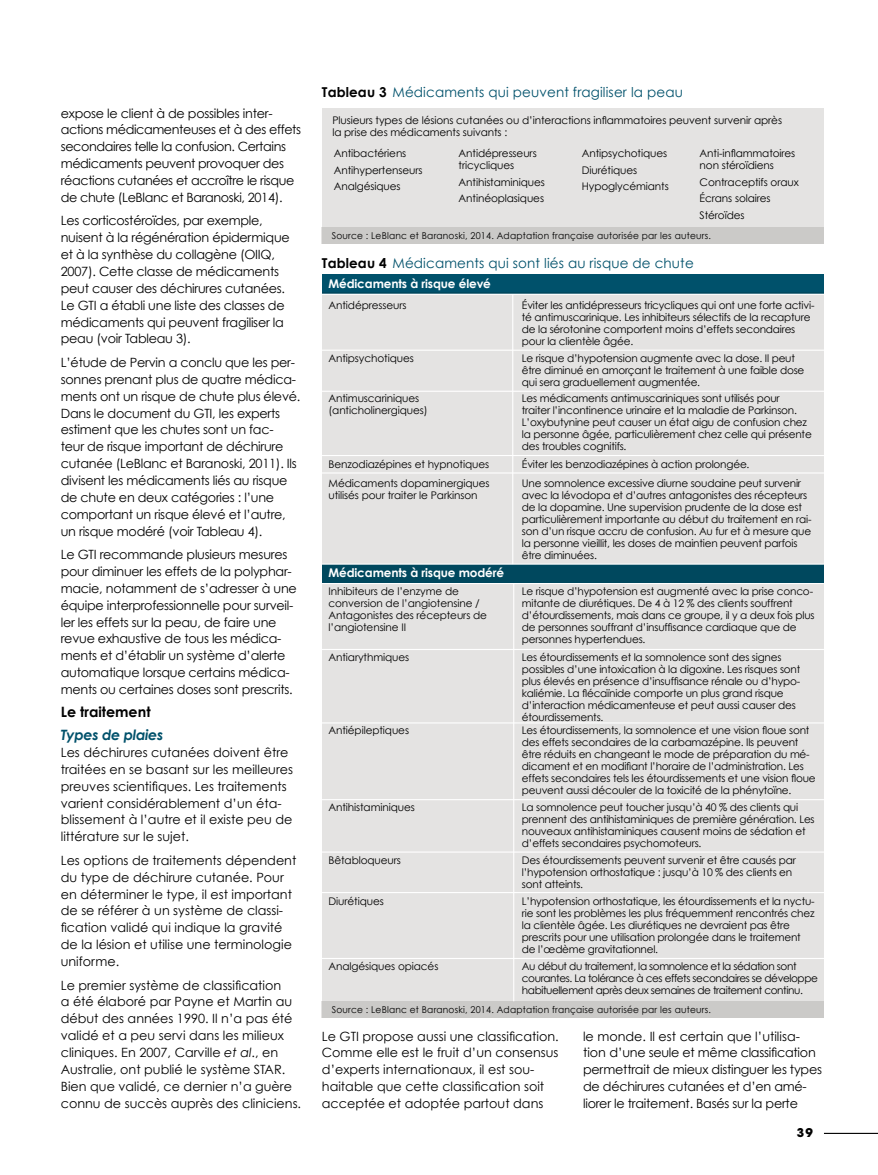
<style>
.page{position:relative;width:878px;height:1175px;background:#fff}
.page>*{position:absolute;margin:0;border:0;box-sizing:border-box;transform-origin:0 0}
.t1{font:italic 700 14.25px "Century Gothic";letter-spacing:-.02em;color:#00516b}
.t2{font:700 14.25px "Century Gothic";color:#000}
.t3{font:13.65px "Century Gothic";letter-spacing:.01em;color:#00516b}
.t4{font:12.75px/16.8px "Century Gothic";letter-spacing:-.02em;color:#000}
.t5{font:12.75px/16.8px "Century Gothic";color:#000}
.t6{font:700 12px "Century Gothic";letter-spacing:-.01em;color:#fff}
.t7{font:700 12px "Avant Garde";color:#000}
.t8{font:10.5px/12px "Century Gothic";letter-spacing:-.02em;color:#000}
.t9{font:10.5px/12px "Century Gothic";letter-spacing:-.04em;color:#000}
.t10{font:9.45px "Century Gothic";letter-spacing:.02em;color:#000;scale:.96 1}
.s1{font-style:italic}
.s2{font-weight:700;color:#000}
</style>
<div class="page">
<hr style="left:824px;top:1132px;width:54px;height:1px;background:#000">
<div style="left:322px;top:109px;width:502px;height:135px;background:#e4e3e2"></div>
<div style="left:322px;top:227px;width:502px;height:17px;background:#cbcac8"></div>
<div style="left:322px;top:292px;width:502px;height:725px;background:#e4e3e2"></div>
<div style="left:322px;top:274px;width:502px;height:20px;background:#00516b"></div>
<div style="left:322px;top:564px;width:502px;height:19px;background:#00485e"></div>
<hr style="left:322px;top:294px;width:502px;height:1px;background:#fff">
<hr style="left:322px;top:349px;width:502px;height:2px;background:#fff">
<hr style="left:322px;top:391px;width:502px;height:1px;background:#fff">
<hr style="left:322px;top:455px;width:502px;height:1px;background:#fff">
<hr style="left:322px;top:649px;width:502px;height:1px;background:#fff">
<hr style="left:322px;top:722px;width:502px;height:1px;background:#fff">
<hr style="left:322px;top:799px;width:502px;height:1px;background:#fff">
<hr style="left:322px;top:851px;width:502px;height:1px;background:#fff">
<hr style="left:322px;top:892px;width:502px;height:1px;background:#fff">
<hr style="left:322px;top:958px;width:502px;height:1px;background:#fff">
<hr style="left:322px;top:583px;width:502px;height:1px;background:#fff">
<hr style="left:322px;top:563px;width:502px;height:1px;background:#fff">
<hr style="left:512px;top:294px;width:1px;height:270px;background:#fff">
<hr style="left:513px;top:583px;width:1px;height:418px;background:#fff">
<div style="left:322px;top:1001px;width:502px;height:16px;background:#cbcac8"></div>
<hr style="left:322px;top:472px;width:502px;height:1px;background:#fff">
<p class="t4" style="left:61px;top:104px;width:242px">expose le client à de possibles inter&shy;actions médicamenteuses et à des effets secondaires telle la confusion. Certains médicaments peuvent provoquer des réactions cutanées et accroître le risque de chute (LeBlanc et Baranoski, 2014).</p>
<p class="t4" style="left:61px;top:212px;width:230px">Les corticostéroïdes, par exemple, nuisent à la régénération épidermique et à la synthèse du collagène (OIIQ, 2007). Cette classe de médicaments peut causer des déchirures cutanées.<br>Le GTI a établi une liste des classes de médicaments qui peuvent fragiliser la peau (voir Tableau 3).</p>
<p class="t4" style="left:61px;top:354px;width:241px">L’étude de Pervin a conclu que les per&shy;sonnes prenant plus de quatre médica&shy;ments ont un risque de chute plus élevé.<br>Dans le document du GTI, les experts estiment que les chutes sont un fac-<br>teur de risque important de déchirure cutanée (LeBlanc et Baranoski, 2011). Ils divisent les médicaments liés au risque de chute en deux catégories : l’une comportant un risque élevé et l’autre, un risque modéré (voir Tableau 4).</p>
<p class="t4" style="left:61px;top:546px;width:237px">Le GTI recommande plusieurs mesures pour diminuer les effets de la polyphar&shy;macie, notamment de s’adresser à une équipe interprofessionnelle pour surveil&shy;ler les effets sur la peau, de faire une revue exhaustive de tous les médica&shy;ments et d’établir un système d’alerte automatique lorsque certains médica&shy;ments ou certaines doses sont prescrits.</p>
<h1 class="t2" style="left:61px;top:702px;width:91px">Le traitement</h1>
<h1 class="t1" style="left:61px;top:726px;width:104px">Types de plaies</h1>
<p class="t5" style="left:61px;top:744px;width:234px">Les déchirures cutanées doivent être traitées en se basant sur les meilleures preuves scientifiques. Les traitements varient considérablement d’un éta&shy;blissement à l’autre et il existe peu de littérature sur le sujet.</p>
<p class="t5" style="left:61px;top:851px;width:237px">Les options de traitements dépendent du type de déchirure cutanée. Pour en déterminer le type, il est important de se référer à un système de classi&shy;fication validé qui indique la gravité de la lésion et utilise une terminologie uniforme.</p>
<p class="t5" style="left:61px;top:976px;width:242px">Le premier système de classification<br>a été élaboré par Payne et Martin au début des années 1990. Il n’a pas été validé et a peu servi dans les milieux cliniques. En 2007, Carville <span class="s1">et al</span>., en Australie, ont publié le système STAR.<br>Bien que validé, ce dernier n’a guère connu de succès auprès des cliniciens.</p>
<h2 class="t3" style="left:322px;top:84px;width:362px"><span class="s2">Tableau 3</span> Médicaments qui peuvent fragiliser la peau</h2>
<p class="t8" style="left:332px;top:114px;width:451px">Plusieurs types de lésions cutanées ou d’interactions inflammatoires peuvent survenir après la prise des médicaments suivants :</p>
<p class="t8" style="left:334px;top:145px;width:90px;line-height:16.6px">Antibactériens<br>Antihypertenseurs<br>Analgésiques</p>
<p class="t8" style="left:458px;top:147px;width:80px">Antidépresseurs tricycliques</p>
<p class="t8" style="left:699px;top:147px;width:97px">Anti-inflammatoires non stéroïdiens</p>
<p class="t8" style="left:699px;top:173px;width:101px;line-height:16.6px">Contraceptifs oraux<br>Écrans solaires<br>Stéroïdes</p>
<p class="t10" style="left:332px;top:230px;width:396px">Source : LeBlanc et Baranoski, 2014. Adaptation française autorisée par les auteurs.</p>
<p class="t8" style="left:581px;top:145px;width:88px;line-height:16.6px">Antipsychotiques<br>Diurétiques<br>Hypoglycémiants</p>
<p class="t8" style="left:458px;top:173px;width:88px;line-height:16.6px">Antihistaminiques<br>Antinéoplasiques</p>
<h2 class="t3" style="left:322px;top:254px;width:373px"><span class="s2">Tableau 4</span> Médicaments qui sont liés au risque de chute</h2>
<p class="t6" style="left:328px;top:276px;width:164px">Médicaments à risque élevé</p>
<p class="t8" style="left:328px;top:299px;width:80px">Antidépresseurs</p>
<p class="t8" style="left:328px;top:352px;width:87px">Antipsychotiques</p>
<p class="t8" style="left:328px;top:392px;width:101px">Antimuscariniques (anticholinergiques)</p>
<p class="t8" style="left:328px;top:458px;width:162px">Benzodiazépines et hypnotiques</p>
<p class="t8" style="left:328px;top:476px;width:162px">Médicaments dopaminergiques utilisés pour traiter le Parkinson</p>
<p class="t6" style="left:328px;top:565px;width:177px">Médicaments à risque modéré</p>
<p class="t8" style="left:328px;top:584px;width:160px">Inhibiteurs de l’enzyme de conversion de l’angiotensine /<br>Antagonistes des récepteurs de l’angiotensine II</p>
<p class="t8" style="left:328px;top:650px;width:82px">Antiarythmiques</p>
<p class="t8" style="left:328px;top:724px;width:82px">Antiépileptiques</p>
<p class="t8" style="left:328px;top:800px;width:88px">Antihistaminiques</p>
<p class="t8" style="left:328px;top:853px;width:74px">Bêtabloqueurs</p>
<p class="t8" style="left:328px;top:894px;width:57px">Diurétiques</p>
<p class="t8" style="left:328px;top:960px;width:111px">Analgésiques opiacés</p>
<p class="t8" style="left:522px;top:299px;width:294px">Éviter les antidépresseurs tricycliques qui ont une forte activi&shy;té antimuscarinique. Les inhibiteurs sélectifs de la recapture de la sérotonine comportent moins d’effets secondaires pour la clientèle âgée.</p>
<p class="t8" style="left:522px;top:352px;width:284px">Le risque d’hypotension augmente avec la dose. Il peut être diminué en amorçant le traitement à une faible dose qui sera graduellement augmentée.</p>
<p class="t8" style="left:522px;top:392px;width:291px">Les médicaments antimuscariniques sont utilisés pour<br>traiter l’incontinence urinaire et la maladie de Parkinson.<br>L’oxybutynine peut causer un état aigu de confusion chez la personne âgée, particulièrement chez celle qui présente des troubles cognitifs.</p>
<p class="t8" style="left:522px;top:476px;width:291px">Une somnolence excessive diurne soudaine peut survenir avec la lévodopa et d’autres antagonistes des récepteurs de la dopamine. Une supervision prudente de la dose est particulièrement importante au début du traitement en rai&shy;son d’un risque accru de confusion. Au fur et à mesure que la personne vieillit, les doses de maintien peuvent parfois être diminuées.</p>
<p class="t8" style="left:522px;top:585px;width:294px">Le risque d’hypotension est augmenté avec la prise conco&shy;mitante de diurétiques. De 4 à 12 % des clients souffrent d’étourdissements, mais dans ce groupe, il y a deux fois plus de personnes souffrant d’insuffisance cardiaque que de personnes hypertendues.</p>
<p class="t8" style="left:522px;top:650px;width:280px">Les étourdissements et la somnolence sont des signes possibles d’une intoxication à la digoxine. Les risques sont plus élevés en présence d’insuffisance rénale ou d’hypo&shy;kaliémie. La flécaïnide comporte un plus grand risque d’interaction médicamenteuse et peut aussi causer des étourdissements.</p>
<p class="t8" style="left:522px;top:724px;width:295px">Les étourdissements, la somnolence et une vision floue sont des effets secondaires de la carbamazépine. Ils peuvent être réduits en changeant le mode de préparation du mé&shy;dicament et en modifiant l’horaire de l’administration. Les effets secondaires tels les étourdissements et une vision floue peuvent aussi découler de la toxicité de la phénytoïne.</p>
<p class="t8" style="left:522px;top:801px;width:294px">La somnolence peut toucher jusqu’à 40 % des clients qui prennent des antihistaminiques de première génération. Les nouveaux antihistaminiques causent moins de sédation et d’effets secondaires psychomoteurs.</p>
<p class="t8" style="left:522px;top:853px;width:275px">Des étourdissements peuvent survenir et être causés par l’hypotension orthostatique : jusqu’à 10 % des clients en sont atteints.</p>
<p class="t8" style="left:522px;top:895px;width:294px">L’hypotension orthostatique, les étourdissements et la nyctu&shy;rie sont les problèmes les plus fréquemment rencontrés chez la clientèle âgée. Les diurétiques ne devraient pas être prescrits pour une utilisation prolongée dans le traitement de l’œdème gravitationnel.</p>
<p class="t9" style="left:522px;top:960px;width:297px">Au début du traitement, la somnolence et la sédation sont courantes. La tolérance à ces effets secondaires se développe habituellement après deux semaines de traitement continu.</p>
<p class="t8" style="left:522px;top:458px;width:229px">Éviter les benzodiazépines à action prolongée.</p>
<p class="t10" style="left:332px;top:1003px;width:396px">Source : LeBlanc et Baranoski, 2014. Adaptation française autorisée par les auteurs.</p>
<p class="t5" style="left:322px;top:1027px;width:238px">Le GTI propose aussi une classification.<br>Comme elle est le fruit d’un consensus d’experts internationaux, il est sou&shy;haitable que cette classification soit acceptée et adoptée partout dans</p>
<p class="t4" style="left:583px;top:1027px;width:240px">le monde. Il est certain que l’utilisa&shy;tion d’une seule et même classification permettrait de mieux distinguer les types de déchirures cutanées et d’en amé&shy;liorer le traitement. Basés sur la perte</p>
<p class="t7" style="left:797px;top:1124px;width:18px">39</p>
</div>
